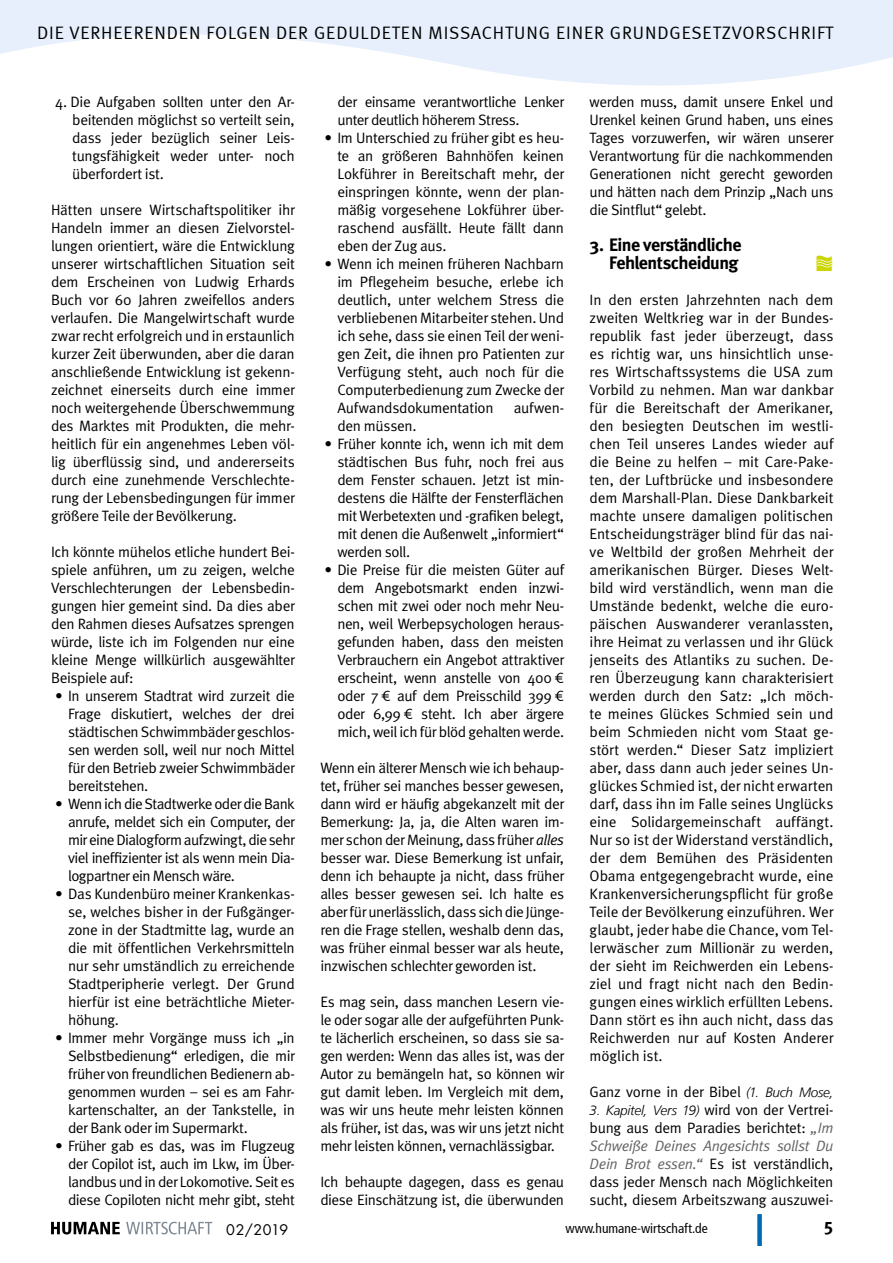
<style>
.page{position:relative;width:893px;height:1263px;background:#fff}
.page>*{position:absolute;margin:0;border:0;box-sizing:border-box;transform-origin:0 0}
.t1{font:18px "Meta Normal LF";letter-spacing:.05em;color:#000}
.Zwischenüberschrift{font:700 18px/18px "Meta";letter-spacing:-.035em;color:#000;text-align:right}
.t2{font:18px "Meta Bold LF";color:#000}
.Fließtext_Meta_Norma{font:15px/18px "Meta Normal";letter-spacing:-.025em;color:#000;text-align:justify}
.t3{font:14.25px "Futura";letter-spacing:.005em;color:#000}
.t4{font:condensed 13.5px "Frutiger 57";color:#000}
.s1{font-family:"Meta Normal LF"}
.s2{font-style:italic}
.s3{font-family:"Frutiger LT";font-weight:300;font-style:italic;font-size:13.5px}
.s4{font-style:italic;color:#636362}
</style>
<div class="page">
<div style="left:757px;top:1214px;width:5px;height:32px;background:#0069b3"></div>
<svg style="left:51px;top:1222px;width:69px;height:12px"></svg>
<svg style="left:126px;top:1222px;width:86px;height:12px"></svg>
<svg style="left:816px;top:256px;width:17px;height:15px"></svg>
<svg style="left:0;top:0;width:893px;height:86px;fill:#e6effb"></svg>
<p class="t1" style="left:37px;top:22px;width:798px">DIE VERHEERENDEN FOLGEN DER GEDULDETEN MISSACHTUNG EINER GRUNDGESETZVORSCHRIFT</p>
<p class="Fließtext_Meta_Norma" style="left:72px;top:93px;width:224px;text-indent:-17px">4. Die Aufgaben sollten unter den Ar&shy;beitenden möglichst so verteilt sein, dass jeder bezüglich seiner Leis&shy;tungsfähigkeit weder unter- noch überfordert ist.</p>
<p class="Fließtext_Meta_Norma" style="left:51px;top:201px;width:245px">Hätten unsere Wirtschaftspolitiker ihr Handeln immer an diesen Zielvorstel&shy;lungen orientiert, wäre die Entwicklung unserer wirtschaftlichen Situation seit dem Erscheinen von Ludwig Erhards Buch vor 60 Jahren zweifellos anders verlaufen. Die Mangelwirtschaft wurde zwar recht erfolgreich und in erstaunlich kurzer Zeit überwunden, aber die daran anschließende Entwicklung ist gekenn&shy;zeichnet einerseits durch eine immer noch weitergehende Überschwemmung des Marktes mit Produkten, die mehr&shy;heitlich für ein angenehmes Leben völ&shy;lig überflüssig sind, und andererseits durch eine zunehmende Verschlechte&shy;rung der Lebensbedingungen für immer größere Teile der Bevölkerung.</p>
<p class="Fließtext_Meta_Norma" style="left:51px;top:543px;width:245px">Ich könnte mühelos etliche hundert Bei&shy;spiele anführen, um zu zeigen, welche Verschlechterungen der Lebensbedin&shy;gungen hier gemeint sind. Da dies aber den Rahmen dieses Aufsatzes sprengen würde, liste ich im Folgenden nur eine kleine Menge willkürlich ausgewählter Beispiele auf:</p>
<p class="Fließtext_Meta_Norma" style="left:68px;top:687px;width:228px;text-indent:-13px">• In unserem Stadtrat wird zurzeit die Frage diskutiert, welches der drei städtischen Schwimmbäder geschlos&shy;sen werden soll, weil nur noch Mittel für den Betrieb zweier Schwimmbäder bereitstehen.</p>
<p class="Fließtext_Meta_Norma" style="left:68px;top:795px;width:228px;text-indent:-13px">• Wenn ich die Stadtwerke oder die Bank anrufe, meldet sich ein Computer, der mir eine Dialogform aufzwingt, die sehr viel ineffizienter ist als wenn mein Dia&shy;logpartner ein Mensch wäre.</p>
<p class="Fließtext_Meta_Norma" style="left:68px;top:885px;width:228px;text-indent:-13px">• Das Kundenbüro meiner Krankenkas&shy;se, welches bisher in der Fußgänger&shy;zone in der Stadtmitte lag, wurde an die mit öffentlichen Verkehrsmitteln nur sehr umständlich zu erreichende Stadtperipherie verlegt. Der Grund hierfür ist eine beträchtliche Mieter&shy;höhung.</p>
<p class="Fließtext_Meta_Norma" style="left:68px;top:1029px;width:228px;text-indent:-13px">• Immer mehr Vorgänge muss ich „in Selbstbedienung“ erledigen, die mir früher von freundlichen Bedienern ab&shy;genommen wurden – sei es am Fahr&shy;kartenschalter, an der Tankstelle, in der Bank oder im Supermarkt.</p>
<p class="Fließtext_Meta_Norma" style="left:68px;top:1137px;width:228px;text-indent:-13px">• Früher gab es das, was im Flugzeug der Copilot ist, auch im Lkw, im Über&shy;landbus und in der Lokomotive. Seit es diese Copiloten nicht mehr gibt, steht</p>
<p class="Fließtext_Meta_Norma" style="left:337px;top:93px;width:228px">der einsame verantwortliche Lenker unter deutlich höherem Stress.</p>
<p class="Fließtext_Meta_Norma" style="left:337px;top:129px;width:228px;text-indent:-13px">• Im Unterschied zu früher gibt es heu&shy;te an größeren Bahnhöfen keinen Lokführer in Bereitschaft mehr, der einspringen könnte, wenn der plan&shy;mäßig vorgesehene Lokführer über&shy;raschend ausfällt. Heute fällt dann eben der Zug aus.</p>
<p class="Fließtext_Meta_Norma" style="left:337px;top:255px;width:228px;text-indent:-13px">• Wenn ich meinen früheren Nachbarn im Pflegeheim besuche, erlebe ich deutlich, unter welchem Stress die verbliebenen Mitarbeiter stehen. Und ich sehe, dass sie einen Teil der weni&shy;gen Zeit, die ihnen pro Patienten zur Verfügung steht, auch noch für die Computerbedienung zum Zwecke der Aufwandsdokumentation</p>
<p class="Fließtext_Meta_Norma" style="left:514px;top:399px;width:52px">aufwen-</p>
<p class="Fließtext_Meta_Norma" style="left:337px;top:417px;width:81px">den müssen.</p>
<p class="Fließtext_Meta_Norma" style="left:337px;top:435px;width:228px;text-indent:-13px">• Früher konnte ich, wenn ich mit dem städtischen Bus fuhr, noch frei aus dem Fenster schauen. Jetzt ist min&shy;destens die Hälfte der Fensterflächen mit Werbetexten und -grafiken belegt, mit denen die Außenwelt „informiert“ werden soll.</p>
<p class="Fließtext_Meta_Norma" style="left:337px;top:561px;width:228px;text-indent:-13px">• Die Preise für die meisten Güter auf dem Angebotsmarkt enden inzwi&shy;schen mit zwei oder noch mehr Neu&shy;nen, weil Werbepsychologen heraus&shy;gefunden haben, dass den meisten Verbrauchern ein Angebot attraktiver erscheint, wenn anstelle von 400 <span class="s1">€ </span>oder 7 <span class="s1">€</span> auf dem Preisschild 399 <span class="s1">€ </span>oder 6,99 <span class="s1">€</span> steht. Ich aber ärgere mich, weil ich für blöd gehalten werde.</p>
<p class="Fließtext_Meta_Norma" style="left:320px;top:759px;width:245px">Wenn ein älterer Mensch wie ich behaup&shy;tet, früher sei manches besser gewesen, dann wird er häufig abgekanzelt mit der Bemerkung: Ja, ja, die Alten waren im&shy;mer schon der Meinung, dass früher <span class="s2">alles </span>besser war. Diese Bemerkung ist unfair, denn ich behaupte ja nicht, dass früher alles besser gewesen sei. Ich halte es aber für unerlässlich, dass sich die Jünge&shy;ren die Frage stellen, weshalb denn das, was früher einmal besser war als heute, inzwischen schlechter geworden ist.</p>
<p class="Fließtext_Meta_Norma" style="left:320px;top:993px;width:245px">Es mag sein, dass manchen Lesern vie&shy;le oder sogar alle der aufgeführten Punk&shy;te lächerlich erscheinen, so dass sie sa&shy;gen werden: Wenn das alles ist, was der Autor zu bemängeln hat, so können wir gut damit leben. Im Vergleich mit dem, was wir uns heute mehr leisten können als früher, ist das, was wir uns jetzt nicht mehr leisten können, vernachlässigbar.</p>
<p class="Fließtext_Meta_Norma" style="left:320px;top:1173px;width:245px">Ich behaupte dagegen, dass es genau diese Einschätzung ist, die überwunden</p>
<p class="Fließtext_Meta_Norma" style="left:590px;top:93px;width:245px">werden muss, damit unsere Enkel und Urenkel keinen Grund haben, uns eines Tages vorzuwerfen, wir wären unserer Verantwortung für die nachkommenden Generationen nicht gerecht geworden und hätten nach dem Prinzip „Nach uns die Sintflut“ gelebt.</p>
<p class="Zwischenüberschrift" style="left:590px;top:236px;width:153px">3. Eine verständliche<br>Fehlentscheidung</p>
<p class="Fließtext_Meta_Norma" style="left:590px;top:291px;width:245px">In den ersten Jahrzehnten nach dem zweiten Weltkrieg war in der Bundes&shy;republik fast jeder überzeugt, dass es richtig war, uns hinsichtlich unse&shy;res Wirtschaftssystems die USA zum Vorbild zu nehmen. Man war dankbar für die Bereitschaft der Amerikaner, den besiegten Deutschen im westli&shy;chen Teil unseres Landes wieder auf die Beine zu helfen – mit Care-Pake&shy;ten, der Luftbrücke und insbesondere dem Marshall-Plan. Diese Dankbarkeit machte unsere damaligen politischen Entscheidungsträger blind für das nai&shy;ve Weltbild der großen Mehrheit der amerikanischen Bürger. Dieses Welt&shy;bild wird verständlich, wenn man die Umstände bedenkt, welche die euro&shy;päischen Auswanderer veranlassten, ihre Heimat zu verlassen und ihr Glück jenseits des Atlantiks zu suchen. De&shy;ren Überzeugung kann charakterisiert werden durch den Satz: „Ich möch&shy;te meines Glückes Schmied sein und beim Schmieden nicht vom Staat ge&shy;stört werden.“ Dieser Satz impliziert aber, dass dann auch jeder seines Un&shy;glückes Schmied ist, der nicht erwarten darf, dass ihn im Falle seines Unglücks eine Solidargemeinschaft auffängt.<br>Nur so ist der Widerstand verständlich, der dem Bemühen des Präsidenten Obama entgegengebracht wurde, eine Krankenversicherungspflicht für große Teile der Bevölkerung einzuführen. Wer glaubt, jeder habe die Chance, vom Tel&shy;lerwäscher zum Millionär zu werden, der sieht im Reichwerden ein Lebens&shy;ziel und fragt nicht nach den Bedin&shy;gungen eines wirklich erfüllten Lebens.<br>Dann stört es ihn auch nicht, dass das Reichwerden nur auf Kosten Anderer möglich ist.</p>
<p class="Fließtext_Meta_Norma" style="left:590px;top:1083px;width:245px">Ganz vorne in der Bibel <span class="s3">(1. Buch Mose,</span></p>
<p class="Fließtext_Meta_Norma" style="left:590px;top:1101px;width:245px"><span class="s3">3. Kapitel, Vers 19)</span> wird von der Vertrei&shy;bung aus dem Paradies berichtet: <span class="s4">„Im Schweiße Deines Angesichts sollst Du Dein Brot essen.“</span> Es ist verständlich, dass jeder Mensch nach Möglichkeiten sucht, diesem Arbeitszwang auszuwei-</p>
<p class="t3" style="left:226px;top:1220px;width:64px">02/2019</p>
<p class="t4" style="left:566px;top:1220px;width:144px">www.humane-wirtschaft.de</p>
<p class="t2" style="left:823px;top:1217px;width:12px">5</p>
</div>
